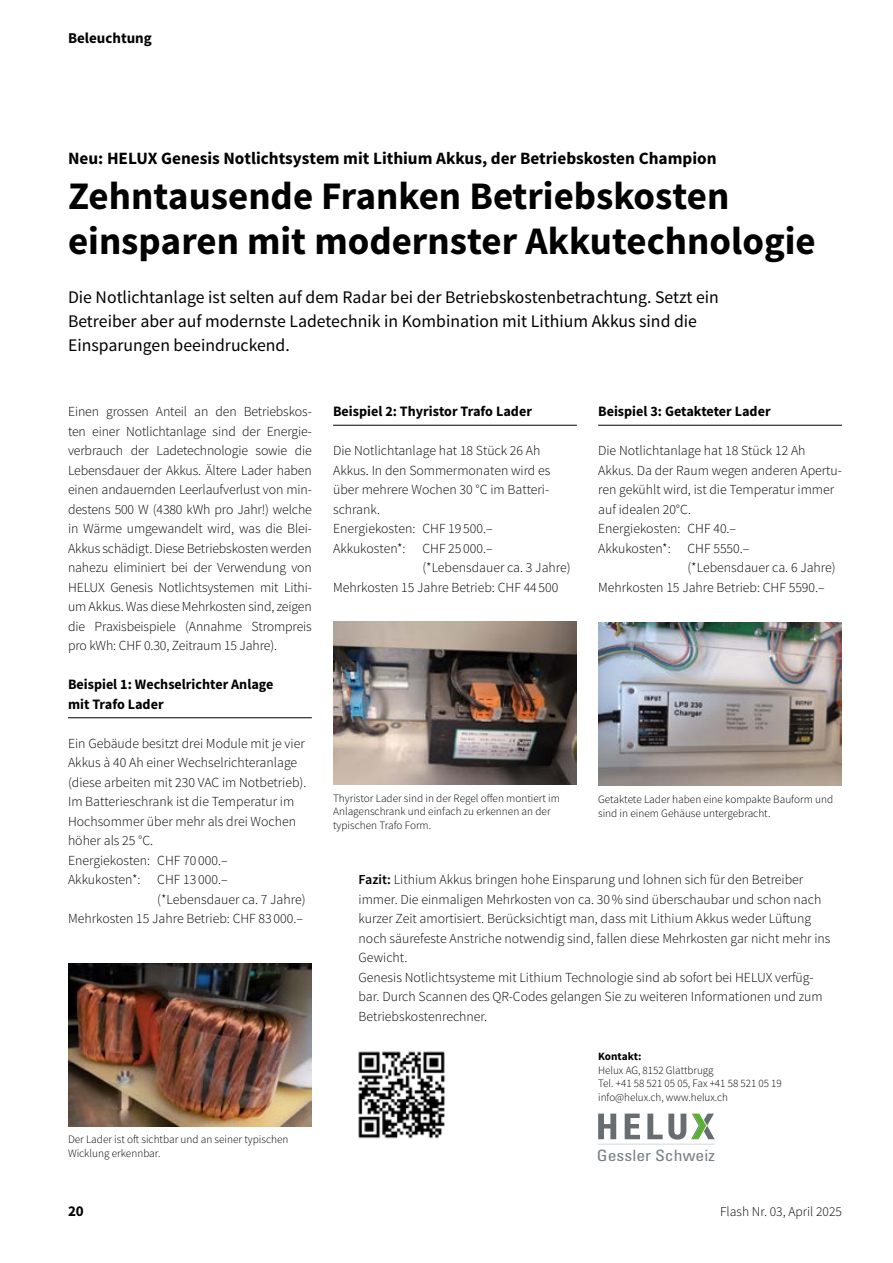
<style>
.page{position:relative;width:893px;height:1263px;background:#fff}
.page>*{position:absolute;margin:0;border:0;box-sizing:border-box;transform-origin:0 0}
.t1{font:700 39px/45px "Source Sans Pro";color:#000}
.t2{font:17.7px/24px "Source Sans Pro";color:#000}
.t3{font:700 17.25px "Source Sans Pro";color:#000}
.t4{font:condensed 15.6px "Univers";color:#788086;scale:1.14 1}
.t5{font:700 15px "Source Sans Pro";color:#000}
.t6{font:700 14.4px/19.5px "Source Sans Pro";color:#000}
.t7{font:300 13.8px/19.5px "Source Sans Pro";color:#000;text-align:justify}
.t8{font:300 13.5px "Source Sans Pro";color:#000}
.t9{font:300 11.25px/13.5px "Source Sans Pro";color:#000}
.t10{font:700 11.25px "Source Sans Pro";letter-spacing:-.005em;color:#000}
.s1{font-weight:600}
</style>
<div class="page">
<svg style="left:598px;top:1113px;width:18px;height:26px"></svg>
<svg style="left:625px;top:1113px;width:15px;height:26px"></svg>
<hr style="left:598px;top:1144px;width:117px;height:1px;background:#dde3e7">
<svg style="left:647px;top:1113px;width:68px;height:26px"></svg>
<hr style="left:68px;top:717px;width:244px;height:1px;background:#000">
<hr style="left:333px;top:425px;width:244px;height:1px;background:#000">
<hr style="left:598px;top:425px;width:244px;height:1px;background:#000">
<img style="left:598px;top:623px;width:244px;height:162px">
<img style="left:333px;top:622px;width:244px;height:163px">
<img style="left:68px;top:964px;width:244px;height:163px">
<img style="left:358px;top:1051px;width:87px;height:88px">
<p class="t5" style="left:68px;top:29px;width:85px">Beleuchtung</p>
<p class="t3" style="left:68px;top:147px;width:650px">Neu: HELUX Genesis Notlichtsystem mit Lithium Akkus, der Betriebskosten Champion</p>
<h1 class="t1" style="left:68px;top:175px;width:749px">Zehntausende Franken Betriebskosten einsparen mit modernster Akkutechnologie</h1>
<p class="t2" style="left:68px;top:286px;width:652px">Die Notlichtanlage ist selten auf dem Radar bei der Betriebskostenbetrachtung. Setzt ein<br>Betreiber aber auf modernste Ladetechnik in Kombination mit Lithium Akkus sind die<br>Einsparungen beeindruckend.</p>
<p class="t7" style="left:68px;top:402px;width:245px">Einen grossen Anteil an den Betriebskos&shy;ten einer Notlichtanlage sind der Energie&shy;verbrauch der Ladetechnologie sowie die Lebensdauer der Akkus. Ältere Lader haben einen andauernden Leerlaufverlust von min&shy;destens 500 W (4380 kWh pro Jahr!) welche in Wärme umgewandelt wird, was die Blei-Akkus schädigt. Diese Betriebskosten werden nahezu eliminiert bei der Verwendung von HELUX Genesis Notlichtsystemen mit Lithi&shy;um Akkus. Was diese Mehrkosten sind, zeigen die Praxisbeispiele (Annahme Strompreis pro kWh: CHF 0.30, Zeitraum 15 Jahre).</p>
<p class="t6" style="left:68px;top:675px;width:207px">Beispiel 1: Wechselrichter Anlage mit Trafo Lader</p>
<p class="t7" style="left:68px;top:733px;width:238px">Ein Gebäude besitzt drei Module mit je vier</p>
<p class="t7" style="left:68px;top:753px;width:231px">Akkus à 40 Ah einer Wechselrichteranlage</p>
<p class="t7" style="left:68px;top:772px;width:240px">(diese arbeiten mit 230 VAC im Notbetrieb).</p>
<p class="t7" style="left:68px;top:792px;width:228px">Im Batterieschrank ist die Temperatur im</p>
<p class="t7" style="left:68px;top:811px;width:230px">Hochsommer über mehr als drei Wochen</p>
<p class="t7" style="left:68px;top:831px;width:87px">höher als 25 °C.</p>
<p class="t7" style="left:68px;top:850px;width:161px">Energiekosten: CHF 70 000.–</p>
<p class="t7" style="left:68px;top:870px;width:161px">Akkukosten*: CHF 13 000.–</p>
<p class="t7" style="left:157px;top:889px;width:150px">(*Lebensdauer ca. 7 Jahre)</p>
<p class="t7" style="left:68px;top:909px;width:236px">Mehrkosten 15 Jahre Betrieb: CHF 83 000.–</p>
<p class="t9" style="left:68px;top:1133px;width:222px">Der Lader ist oft sichtbar und an seiner typischen<br>Wicklung erkennbar.</p>
<p class="t6" style="left:333px;top:402px;width:200px">Beispiel 2: Thyristor Trafo Lader</p>
<p class="t7" style="left:333px;top:441px;width:209px">Die Notlichtanlage hat 18 Stück 26 Ah</p>
<p class="t7" style="left:333px;top:460px;width:219px">Akkus. In den Sommermonaten wird es</p>
<p class="t7" style="left:333px;top:480px;width:218px">über mehrere Wochen 30 °C im Batteri-</p>
<p class="t7" style="left:333px;top:499px;width:49px">schrank.</p>
<p class="t7" style="left:333px;top:519px;width:161px">Energiekosten: CHF 19 500.–</p>
<p class="t7" style="left:333px;top:538px;width:161px">Akkukosten*: CHF 25 000.–</p>
<p class="t7" style="left:422px;top:558px;width:150px">(*Lebensdauer ca. 3 Jahre)</p>
<p class="t7" style="left:333px;top:577px;width:227px">Mehrkosten 15 Jahre Betrieb: CHF 44 500</p>
<p class="t6" style="left:598px;top:402px;width:174px">Beispiel 3: Getakteter Lader</p>
<p class="t7" style="left:598px;top:441px;width:209px">Die Notlichtanlage hat 18 Stück 12 Ah</p>
<p class="t7" style="left:598px;top:460px;width:245px">Akkus. Da der Raum wegen anderen Apertu-</p>
<p class="t7" style="left:598px;top:480px;width:237px">ren gekühlt wird, ist die Temperatur immer</p>
<p class="t7" style="left:598px;top:499px;width:94px">auf idealen 20°C.</p>
<p class="t7" style="left:598px;top:519px;width:140px">Energiekosten: CHF 40.–</p>
<p class="t7" style="left:598px;top:538px;width:153px">Akkukosten*: CHF 5550.–</p>
<p class="t7" style="left:687px;top:558px;width:150px">(*Lebensdauer ca. 6 Jahre)</p>
<p class="t7" style="left:598px;top:577px;width:228px">Mehrkosten 15 Jahre Betrieb: CHF 5590.–</p>
<p class="t9" style="left:333px;top:791px;width:228px">Thyristor Lader sind in der Regel offen montiert im<br>Anlagenschrank und einfach zu erkennen an der typischen Trafo Form.</p>
<p class="t9" style="left:598px;top:793px;width:237px">Getaktete Lader haben eine kompakte Bauform und sind in einem Gehäuse untergebracht.</p>
<p class="t7" style="left:359px;top:870px;width:473px;text-align:left"><span class="s1">Fazit:</span> Lithium Akkus bringen hohe Einsparung und lohnen sich für den Betreiber immer. Die einmaligen Mehrkosten von ca. 30% sind überschaubar und schon nach kurzer Zeit amortisiert. Berücksichtigt man, dass mit Lithium Akkus weder Lüftung noch säurefeste Anstriche notwendig sind, fallen diese Mehrkosten gar nicht mehr ins Gewicht.<br>Genesis Notlichtsysteme mit Lithium Technologie sind ab sofort bei HELUX verfüg&shy;bar. Durch Scannen des QR-Codes gelangen Sie zu weiteren Informationen und zum Betriebskostenrechner.</p>
<p class="t10" style="left:598px;top:1049px;width:45px">Kontakt:</p>
<p class="t9" style="left:598px;top:1063px;width:185px">Helux AG, 8152 Glattbrugg<br>Tel. +41 58 521 05 05, Fax +41 58 521 05 19 info@helux.ch, www.helux.ch</p>
<p class="t4" style="left:597px;top:1145px;width:105px">Gessler Schweiz</p>
<p class="t5" style="left:68px;top:1201px;width:17px">20</p>
<p class="t8" style="left:720px;top:1203px;width:123px">Flash Nr. 03, April 2025</p>
</div>
